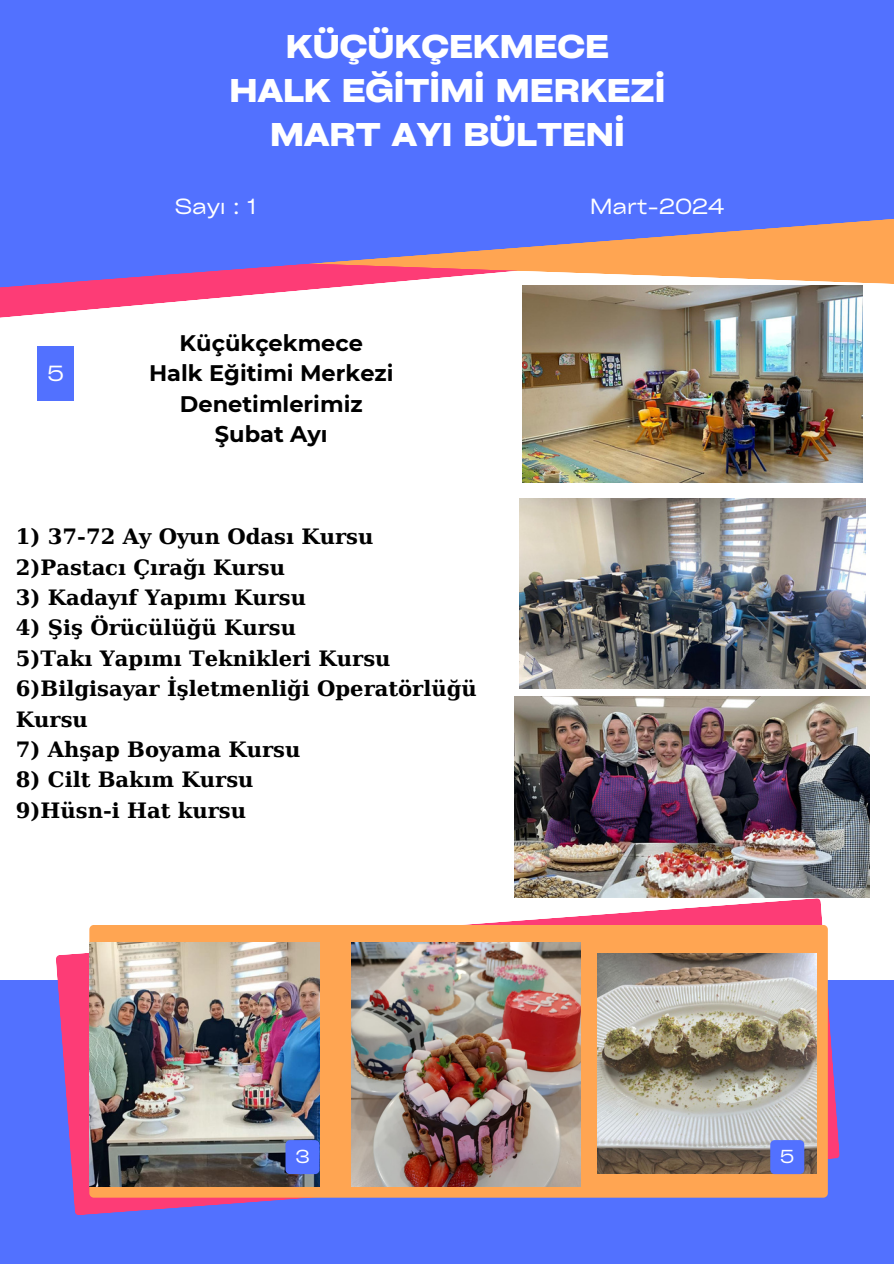
<style>
.page{position:relative;width:894px;height:1264px;background:#fff}
.page>*{position:absolute;margin:0;border:0;box-sizing:border-box;transform-origin:0 0}
.t1{font:700 expanded 31.5px/43.8px "Cy Grotesk";color:#fff;text-align:center}
.t2{font:700 22.5px/30.3px "Montserrat";color:#000;text-align:center}
.t3{font:700 21.15px/30.3px "DejaVu Serif";color:#000}
.t4{font:expanded 21px "Cy Grotesk";color:#fff}
.t5{font:expanded 18px "Cy Grotesk";color:#fff}
</style>
<div class="page">
<img style="left:522px;top:327px;width:340px;height:156px">
<div style="left:0;top:980px;width:893px;height:283px;background:#5271ff"></div>
<svg style="left:56px;top:898px;width:783px;height:317px"></svg>
<div style="left:89px;top:924px;width:738px;height:273px;background:#ffa552;border-radius:4px"></div>
<svg style="left:0;top:294px;width:863px;height:33px"></svg>
<svg style="left:0;top:0;width:893px;height:294px;background:#6976ec"></svg>
<div style="left:37px;top:346px;width:37px;height:54px;background:#5271ff"></div>
<img style="left:89px;top:942px;width:230px;height:244px">
<img style="left:597px;top:953px;width:218px;height:220px">
<div style="left:285px;top:1140px;width:34px;height:34px;background:#5271ff;border-radius:4px"></div>
<img style="left:351px;top:942px;width:229px;height:244px">
<div style="left:770px;top:1140px;width:34px;height:34px;background:#5271ff;border-radius:4px"></div>
<img style="left:519px;top:498px;width:346px;height:190px">
<img style="left:515px;top:696px;width:354px;height:202px">
<div style="left:175px;top:192px;width:80px;height:26px;background:#5271ff"></div>
<div style="left:590px;top:192px;width:134px;height:26px;background:#5271ff"></div>
<h1 class="t1" style="left:229px;top:24px;width:437px">KÜÇÜKÇEKMECE<br>HALK EĞİTİMİ MERKEZİ<br>MART AYI BÜLTENİ</h1>
<p class="t4" style="left:47px;top:360px;width:18px">5</p>
<p class="t4" style="left:175px;top:193px;width:82px">Sayı : 1</p>
<p class="t4" style="left:590px;top:193px;width:136px">Mart-2024</p>
<p class="t2" style="left:149px;top:327px;width:243px">Küçükçekmece<br>Halk Eğitimi Merkezi<br>Denetimlerimiz<br>Şubat Ayı</p>
<p class="t3" style="left:16px;top:521px;width:359px">1) 37-72 Ay Oyun Odası Kursu<br>2)Pastacı Çırağı Kursu</p>
<p class="t3" style="left:16px;top:582px;width:292px">3) Kadayıf Yapımı Kursu</p>
<p class="t3" style="left:16px;top:613px;width:462px">4) Şiş Örücülüğü Kursu<br>5)Takı Yapımı Teknikleri Kursu<br>6)Bilgisayar İşletmenliği Operatörlüğü<br>Kursu</p>
<p class="t3" style="left:16px;top:734px;width:286px">7) Ahşap Boyama Kursu</p>
<p class="t3" style="left:16px;top:764px;width:239px">8) Cilt Bakım Kursu<br>9)Hüsn-i Hat kursu</p>
<p class="t5" style="left:295px;top:1144px;width:16px">3</p>
<p class="t5" style="left:780px;top:1144px;width:15px">5</p>
</div>
